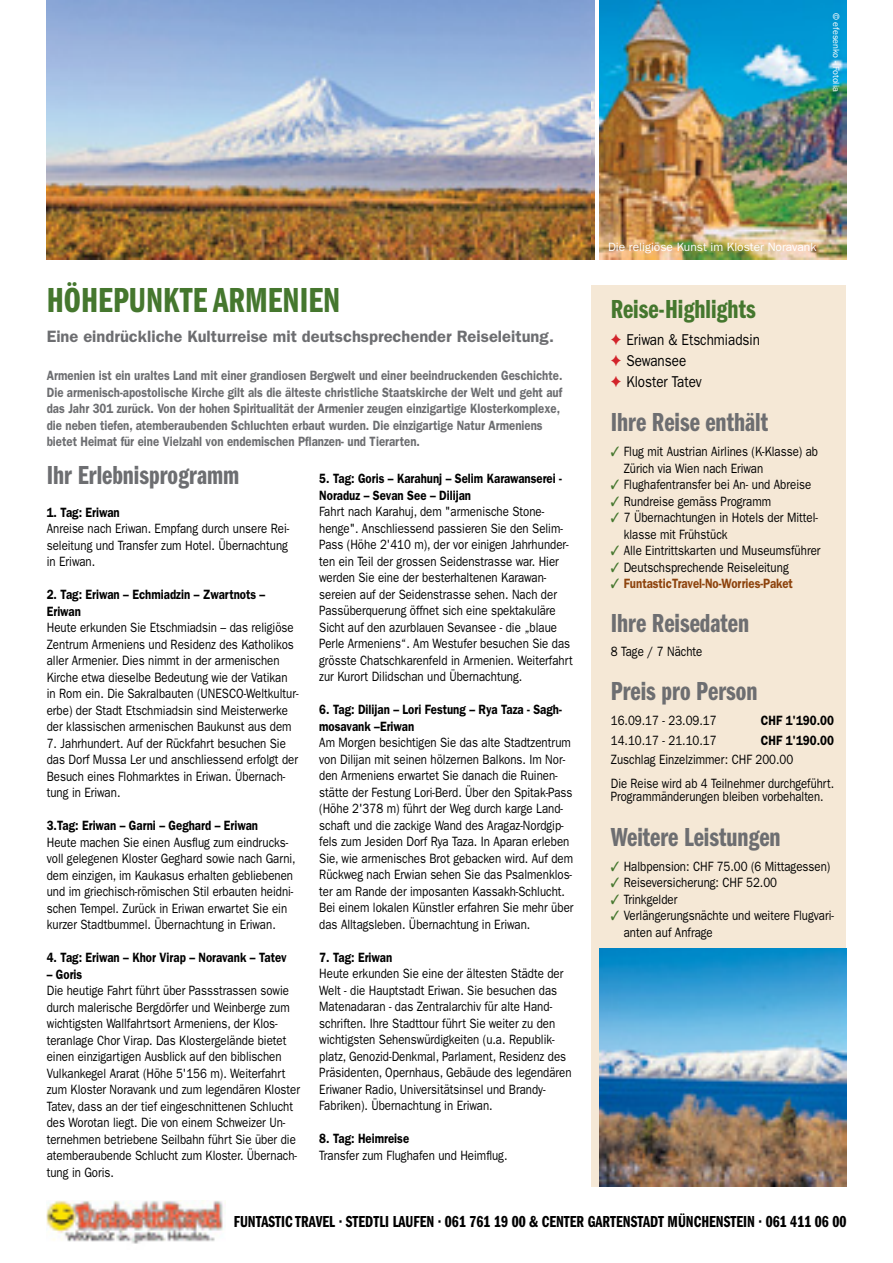
<style>
.page{position:relative;width:893px;height:1263px;background:#fff}
.page>*{position:absolute;margin:0;border:0;box-sizing:border-box;transform-origin:0 0}
.t1{font:36px "Franklin Gothic Demi Cmpr";color:#45772e}
.t2{font:27px "Franklin Gothic Demi Cmpr";color:#6d6e71}
.t3{font:27px "Franklin Gothic Demi Cmpr";color:#45772e}
.t4{font:16.5px "Franklin Gothic Demi Cmpr";color:#000}
.t5{font:600 16.5px "Franklin Gothic";color:#6d6e71}
.t6{font:15.75px/21px "Franklin Gothic";color:#000;scale:.85 1}
.t7{font:13.5px/16.5px "Franklin Gothic";color:#000;scale:.85 1}
.t8{font:600 13.5px/16.5px "Franklin Gothic";color:#6d6e71;scale:.85 1}
.t9{font:600 13.5px/16.5px "Franklin Gothic";color:#000;scale:.85 1}
.t10{font:13.5px/13.5px "Franklin Gothic";color:#000;scale:.84 1}
.t11{font:600 13.5px "Franklin Gothic";color:#8d430d;scale:.85 1}
.t12{font:12px "Franklin Gothic";color:#fff}
.t13{font:9px "Franklin Gothic";color:#fff}
.s1{color:#d2232a}
.s2{color:#45772e}
</style>
<div class="page">
<img style="left:47px;top:1201px;width:176px;height:43px">
<div style="left:592px;top:285px;width:254px;height:901px;background:#f5e8d6"></div>
<img style="left:47px;top:0;width:548px;height:259px">
<img style="left:599px;top:0;width:247px;height:259px">
<img style="left:599px;top:948px;width:247px;height:238px">
<p class="t13" style="left:841px;top:13px;width:80px;rotate:90deg">© efesenko - Fotolia</p>
<h1 class="t1" style="left:47px;top:280px;width:295px">HÖHEPUNKTE ARMENIEN</h1>
<p class="t5" style="left:47px;top:327px;width:509px">Eine eindrückliche Kulturreise mit deutschsprechender Reiseleitung.</p>
<p class="t8" style="left:47px;top:367px;width:608px">Armenien ist ein uraltes Land mit einer grandiosen Bergwelt und einer beeindruckenden Geschichte.<br>Die armenisch-apostolische Kirche gilt als die älteste christliche Staatskirche der Welt und geht auf das Jahr 301 zurück. Von der hohen Spiritualität der Armenier zeugen einzigartige Klosterkomplexe, die neben tiefen, atemberaubenden Schluchten erbaut wurden. Die einzigartige Natur Armeniens bietet Heimat für eine Vielzahl von endemischen Pflanzen- und Tierarten.</p>
<h2 class="t2" style="left:47px;top:460px;width:194px">Ihr Erlebnisprogramm</h2>
<p class="t9" style="left:47px;top:504px;width:87px">1. Tag: Eriwan</p>
<p class="t7" style="left:47px;top:520px;width:287px;text-align:justify">Anreise nach Eriwan. Empfang durch unsere Rei&shy;seleitung und Transfer zum Hotel. Übernachtung in Eriwan.</p>
<p class="t9" style="left:47px;top:586px;width:259px">2. Tag: Eriwan – Echmiadzin – Zwartnots –<br>Eriwan</p>
<p class="t7" style="left:47px;top:619px;width:298px">Heute erkunden Sie Etschmiadsin – das religiöse Zentrum Armeniens und Residenz des Katholikos aller Armenier. Dies nimmt in der armenischen Kirche etwa dieselbe Bedeutung wie der Vatikan in Rom ein. Die Sakralbauten (UNESCO-Weltkultur&shy;erbe) der Stadt Etschmiadsin sind Meisterwerke der klassischen armenischen Baukunst aus dem</p>
<p class="t7" style="left:47px;top:735px;width:297px">7. Jahrhundert. Auf der Rückfahrt besuchen Sie das Dorf Mussa Ler und anschliessend erfolgt der Besuch eines Flohmarktes in Eriwan. Übernach&shy;tung in Eriwan.</p>
<p class="t9" style="left:47px;top:817px;width:250px">3.Tag: Eriwan – Garni – Geghard – Eriwan</p>
<p class="t7" style="left:47px;top:834px;width:294px">Heute machen Sie einen Ausflug zum eindrucks&shy;voll gelegenen Kloster Geghard sowie nach Garni, dem einzigen, im Kaukasus erhalten gebliebenen und im griechisch-römischen Stil erbauten heidni&shy;schen Tempel. Zurück in Eriwan erwartet Sie ein kurzer Stadtbummel. Übernachtung in Eriwan.</p>
<p class="t9" style="left:47px;top:949px;width:284px">4. Tag: Eriwan – Khor Virap – Noravank – Tatev</p>
<p class="t9" style="left:47px;top:966px;width:43px">– Goris</p>
<p class="t7" style="left:47px;top:982px;width:300px">Die heutige Fahrt führt über Passstrassen sowie durch malerische Bergdörfer und Weinberge zum wichtigsten Wallfahrtsort Armeniens, der Klos&shy;teranlage Chor Virap. Das Klostergelände bietet einen einzigartigen Ausblick auf den biblischen Vulkankegel Ararat (Höhe 5'156 m). Weiterfahrt zum Kloster Noravank und zum legendären Kloster Tatev, dass an der tief eingeschnittenen Schlucht des Worotan liegt. Die von einem Schweizer Un&shy;ternehmen betriebene Seilbahn führt Sie über die atemberaubende Schlucht zum Kloster. Übernach&shy;tung in Goris.</p>
<p class="t9" style="left:319px;top:470px;width:287px">5. Tag: Goris – Karahunj – Selim Karawanserei -<br>Noraduz – Sevan See – Dilijan</p>
<p class="t7" style="left:319px;top:503px;width:300px">Fahrt nach Karahuj, dem "armenische Stone&shy;henge". Anschliessend passieren Sie den Selim-Pass (Höhe 2'410 m), der vor einigen Jahrhunder&shy;ten ein Teil der grossen Seidenstrasse war. Hier werden Sie eine der besterhaltenen Karawan&shy;sereien auf der Seidenstrasse sehen. Nach der Passüberquerung öffnet sich eine spektakuläre Sicht auf den azurblauen Sevansee - die „blaue Perle Armeniens“. Am Westufer besuchen Sie das grösste Chatschkarenfeld in Armenien. Weiterfahrt zur Kurort Dilidschan und Übernachtung.</p>
<p class="t9" style="left:319px;top:701px;width:287px">6. Tag: Dilijan – Lori Festung – Rya Taza - Sagh&shy;mosavank –Eriwan</p>
<p class="t7" style="left:319px;top:734px;width:301px">Am Morgen besichtigen Sie das alte Stadtzentrum von Dilijan mit seinen hölzernen Balkons. Im Nor&shy;den Armeniens erwartet Sie danach die Ruinen&shy;stätte der Festung Lori-Berd. Über den Spitak-Pass (Höhe 2'378 m) führt der Weg durch karge Land&shy;schaft und die zackige Wand des Aragaz-Nordgip&shy;fels zum Jesiden Dorf Rya Taza. In Aparan erleben Sie, wie armenisches Brot gebacken wird. Auf dem Rückweg nach Erwian sehen Sie das Psalmenklos&shy;ter am Rande der imposanten Kassakh-Schlucht.<br>Bei einem lokalen Künstler erfahren Sie mehr über das Alltagsleben. Übernachtung in Eriwan.</p>
<p class="t9" style="left:319px;top:949px;width:87px">7. Tag: Eriwan</p>
<p class="t7" style="left:319px;top:965px;width:298px">Heute erkunden Sie eine der ältesten Städte der Welt - die Hauptstadt Eriwan. Sie besuchen das Matenadaran - das Zentralarchiv für alte Hand&shy;schriften. Ihre Stadttour führt Sie weiter zu den wichtigsten Sehenswürdigkeiten (u.a. Republik&shy;platz, Genozid-Denkmal, Parlament, Residenz des Präsidenten, Opernhaus, Gebäude des legendären Eriwaner Radio, Universitätsinsel und Brandy-Fabriken). Übernachtung in Eriwan.</p>
<p class="t9" style="left:319px;top:1130px;width:107px">8. Tag: Heimreise</p>
<p class="t7" style="left:319px;top:1147px;width:223px">Transfer zum Flughafen und Heimflug.</p>
<p class="t12" style="left:608px;top:240px;width:210px">Die religiöse Kunst im Kloster Noravank</p>
<h2 class="t3" style="left:611px;top:294px;width:146px">Reise-Highlights</h2>
<p class="t6" style="left:611px;top:329px;width:177px"><span class="s1">✦</span> Eriwan &amp; Etschmiadsin <span class="s1">✦</span> Sewansee<br><span class="s1">✦</span> Kloster Tatev</p>
<h2 class="t2" style="left:611px;top:407px;width:159px">Ihre Reise enthält</h2>
<p class="t7" style="left:624px;top:443px;width:230px;text-indent:-13px"><span class="s2">✓</span> Flug mit Austrian Airlines (K-Klasse) ab<br>Zürich via Wien nach Eriwan</p>
<p class="t7" style="left:611px;top:476px;width:237px"><span class="s2">✓</span> Flughafentransfer bei An- und Abreise</p>
<p class="t7" style="left:611px;top:493px;width:190px"><span class="s2">✓</span> Rundreise gemäss Programm</p>
<p class="t7" style="left:624px;top:509px;width:230px;text-indent:-13px"><span class="s2">✓</span> 7 Übernachtungen in Hotels der Mittel&shy;klasse mit Frühstück</p>
<p class="t7" style="left:611px;top:542px;width:248px"><span class="s2">✓</span> Alle Eintrittskarten und Museumsführer</p>
<p class="t7" style="left:611px;top:559px;width:211px"><span class="s2">✓</span> Deutschsprechende Reiseleitung</p>
<p class="t11" style="left:611px;top:575px;width:216px"><span class="s2">✓</span> FuntasticTravel-No-Worries-Paket</p>
<h2 class="t2" style="left:611px;top:608px;width:140px">Ihre Reisedaten</h2>
<p class="t7" style="left:611px;top:643px;width:109px">8 Tage / 7 Nächte</p>
<h2 class="t2" style="left:611px;top:677px;width:148px">Preis pro Person</h2>
<p class="t7" style="left:611px;top:712px;width:126px">16.09.17 - 23.09.17</p>
<p class="t9" style="left:761px;top:712px;width:87px">CHF 1'190.00</p>
<p class="t7" style="left:611px;top:732px;width:126px">14.10.17 - 21.10.17</p>
<p class="t9" style="left:761px;top:732px;width:87px">CHF 1'190.00</p>
<p class="t7" style="left:611px;top:751px;width:216px">Zuschlag Einzelzimmer: CHF 200.00</p>
<p class="t10" style="left:611px;top:777px;width:267px">Die Reise wird ab 4 Teilnehmer durchgeführt.<br>Programmänderungen bleiben vorbehalten.</p>
<h2 class="t2" style="left:611px;top:822px;width:171px">Weitere Leistungen</h2>
<p class="t7" style="left:611px;top:858px;width:260px"><span class="s2">✓</span> Halbpension: CHF 75.00 (6 Mittagessen)</p>
<p class="t7" style="left:611px;top:874px;width:197px"><span class="s2">✓</span> Reiseversicherung: CHF 52.00</p>
<p class="t7" style="left:611px;top:891px;width:80px"><span class="s2">✓</span> Trinkgelder</p>
<p class="t7" style="left:624px;top:907px;width:249px;text-indent:-13px"><span class="s2">✓</span> Verlängerungsnächte und weitere Flugvari&shy;anten auf Anfrage</p>
<p class="t4" style="left:234px;top:1212px;width:614px">FUNTASTIC TRAVEL · STEDTLI LAUFEN · 061 761 19 00 &amp; CENTER GARTENSTADT MÜNCHENSTEIN · 061 411 06 00</p>
</div>
